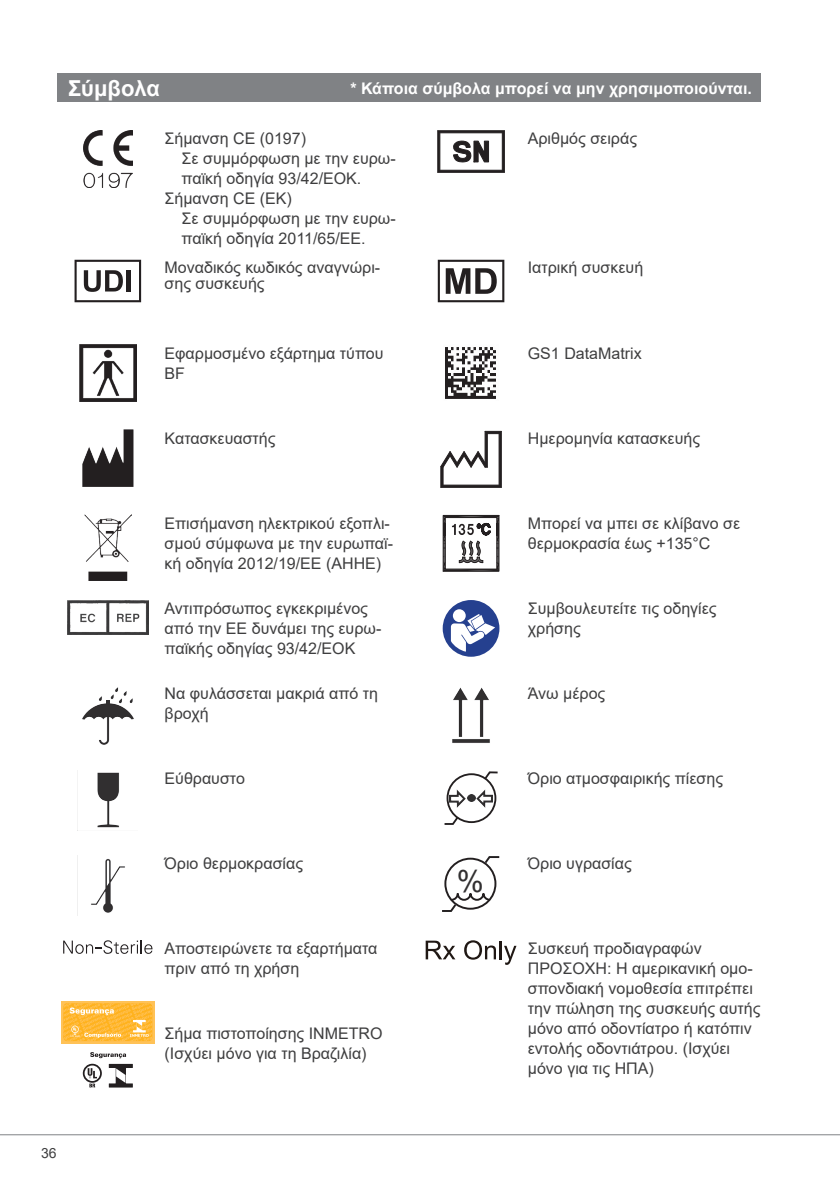
<style>
.page{position:relative;width:840px;height:1191px;background:#fff}
.page>*{position:absolute;margin:0;border:0;box-sizing:border-box;transform-origin:0 0}
.t1{font:30.4px "Arial";color:#312f30}
.t2{font:700 22px "Arial";color:#fff}
.t3{font:16px/20px "Arial";color:#3e3e3f}
.t4{font:700 16px "Arial";color:#fff}
.t5{font:14px "Arial";color:#3e3e3f}
</style>
<div class="page">
<hr style="left:0;top:1134px;width:839px;height:1px;background:#808285">
<div style="left:57px;top:74px;width:703px;height:28px;background:#808285"></div>
<img style="left:83px;top:130px;width:49px;height:57px">
<hr style="left:437px;top:130px;width:67px;height:1px;background:#231f20">
<hr style="left:437px;top:172px;width:67px;height:1px;background:#231f20">
<svg style="left:437px;top:131px;width:67px;height:41px"></svg>
<svg style="left:74px;top:260px;width:67px;height:42px"></svg>
<svg style="left:437px;top:260px;width:67px;height:42px"></svg>
<img style="left:79px;top:345px;width:57px;height:56px">
<img style="left:445px;top:347px;width:51px;height:52px">
<img style="left:82px;top:430px;width:51px;height:56px">
<hr style="left:440px;top:487px;width:61px;height:1px;background:#231f20">
<svg style="left:440px;top:431px;width:61px;height:56px"></svg>
<img style="left:84px;top:515px;width:47px;height:66px">
<svg style="left:442px;top:515px;width:57px;height:56px"></svg>
<img style="left:67px;top:600px;width:81px;height:34px">
<svg style="left:442px;top:600px;width:57px;height:57px"></svg>
<img style="left:82px;top:687px;width:52px;height:58px">
<img style="left:452px;top:687px;width:38px;height:56px">
<img style="left:97px;top:772px;width:22px;height:56px">
<svg style="left:444px;top:771px;width:54px;height:54px"></svg>
<img style="left:91px;top:859px;width:34px;height:54px">
<svg style="left:482px;top:856px;width:17px;height:9px"></svg>
<div style="left:444px;top:857px;width:52px;height:52px;border:2px solid #231f20;border-radius:50%"></div>
<svg style="left:442px;top:891px;width:49px;height:21px"></svg>
<svg style="left:63px;top:940px;width:89px;height:14px"></svg>
<svg style="left:425px;top:940px;width:30px;height:19px"></svg>
<svg style="left:464px;top:940px;width:52px;height:25px"></svg>
<div style="left:61px;top:1001px;width:93px;height:42px;background:#ffc257"></div>
<svg style="left:63px;top:1003px;width:90px;height:38px;background:#ffbe46"></svg>
<svg style="left:83px;top:1052px;width:50px;height:35px"></svg>
<h2 class="t2" style="left:68px;top:73px;width:93px">Σύμβολα</h2>
<p class="t4" style="left:350px;top:77px;width:403px">* Κάποια σύμβολα μπορεί να μην χρησιμοποιούνται.</p>
<p class="t3" style="left:164px;top:128px;width:143px">Σήμανση CE (0197)</p>
<p class="t3" style="left:181px;top:148px;width:215px">Σε συμμόρφωση με την ευρω-</p>
<p class="t3" style="left:181px;top:168px;width:181px">παϊκή οδηγία 93/42/ΕΟΚ.</p>
<p class="t3" style="left:164px;top:188px;width:129px">Σήμανση CE (ΕΚ)</p>
<p class="t3" style="left:181px;top:208px;width:215px">Σε συμμόρφωση με την ευρω-</p>
<p class="t3" style="left:181px;top:228px;width:185px">παϊκή οδηγία 2011/65/ΕΕ.</p>
<p class="t3" style="left:527px;top:128px;width:111px">Αριθμός σειράς</p>
<p class="t3" style="left:164px;top:260px;width:217px;line-height:16px">Μοναδικός κωδικός αναγνώρι&shy;σης συσκευής</p>
<p class="t3" style="left:527px;top:258px;width:117px">Ιατρική συσκευή</p>
<p class="t3" style="left:164px;top:343px;width:220px">Εφαρμοσμένο εξάρτημα τύπου<br>BF</p>
<p class="t3" style="left:527px;top:343px;width:115px">GS1 DataMatrix</p>
<p class="t3" style="left:164px;top:428px;width:112px">Κατασκευαστής</p>
<p class="t3" style="left:527px;top:428px;width:174px">Ημερομηνία κατασκευής</p>
<p class="t3" style="left:164px;top:513px;width:230px">Επισήμανση ηλεκτρικού εξοπλι&shy;σμού σύμφωνα με την ευρωπαϊ&shy;κή οδηγία 2012/19/ΕΕ (ΑΗΗΕ)</p>
<p class="t3" style="left:527px;top:513px;width:214px">Μπορεί να μπει σε κλίβανο σε θερμοκρασία έως +135°C</p>
<p class="t3" style="left:164px;top:598px;width:218px">Αντιπρόσωπος εγκεκριμένος από την ΕΕ δυνάμει της ευρω&shy;παϊκής οδηγίας 93/42/ΕΟΚ</p>
<p class="t3" style="left:527px;top:598px;width:190px">Συμβουλευτείτε τις οδηγίες χρήσης</p>
<p class="t3" style="left:164px;top:683px;width:215px">Να φυλάσσεται μακριά από τη βροχή</p>
<p class="t3" style="left:527px;top:683px;width:79px">Άνω μέρος</p>
<p class="t3" style="left:164px;top:768px;width:82px">Εύθραυστο</p>
<p class="t3" style="left:527px;top:768px;width:197px">Όριο ατμοσφαιρικής πίεσης</p>
<p class="t3" style="left:164px;top:853px;width:140px">Όριο θερμοκρασίας</p>
<h1 class="t1" style="left:456px;top:861px;width:29px">%</h1>
<p class="t3" style="left:527px;top:853px;width:105px">Όριο υγρασίας</p>
<p class="t3" style="left:164px;top:938px;width:214px">Αποστειρώνετε τα εξαρτήματα πριν από τη χρήση</p>
<p class="t3" style="left:527px;top:938px;width:234px">Συσκευή προδιαγραφών<br>ΠΡΟΣΟΧΗ: Η αμερικανική ομο&shy;σπονδιακή νομοθεσία επιτρέπει την πώληση της συσκευής αυτής μόνο από οδοντίατρο ή κατόπιν εντολής οδοντιάτρου. (Ισχύει μόνο για τις ΗΠΑ)</p>
<p class="t3" style="left:164px;top:1023px;width:219px">Σήμα πιστοποίησης INMETRO (Ισχύει μόνο για τη Βραζιλία)</p>
<p class="t5" style="left:41px;top:1143px;width:17px">36</p>
</div>
